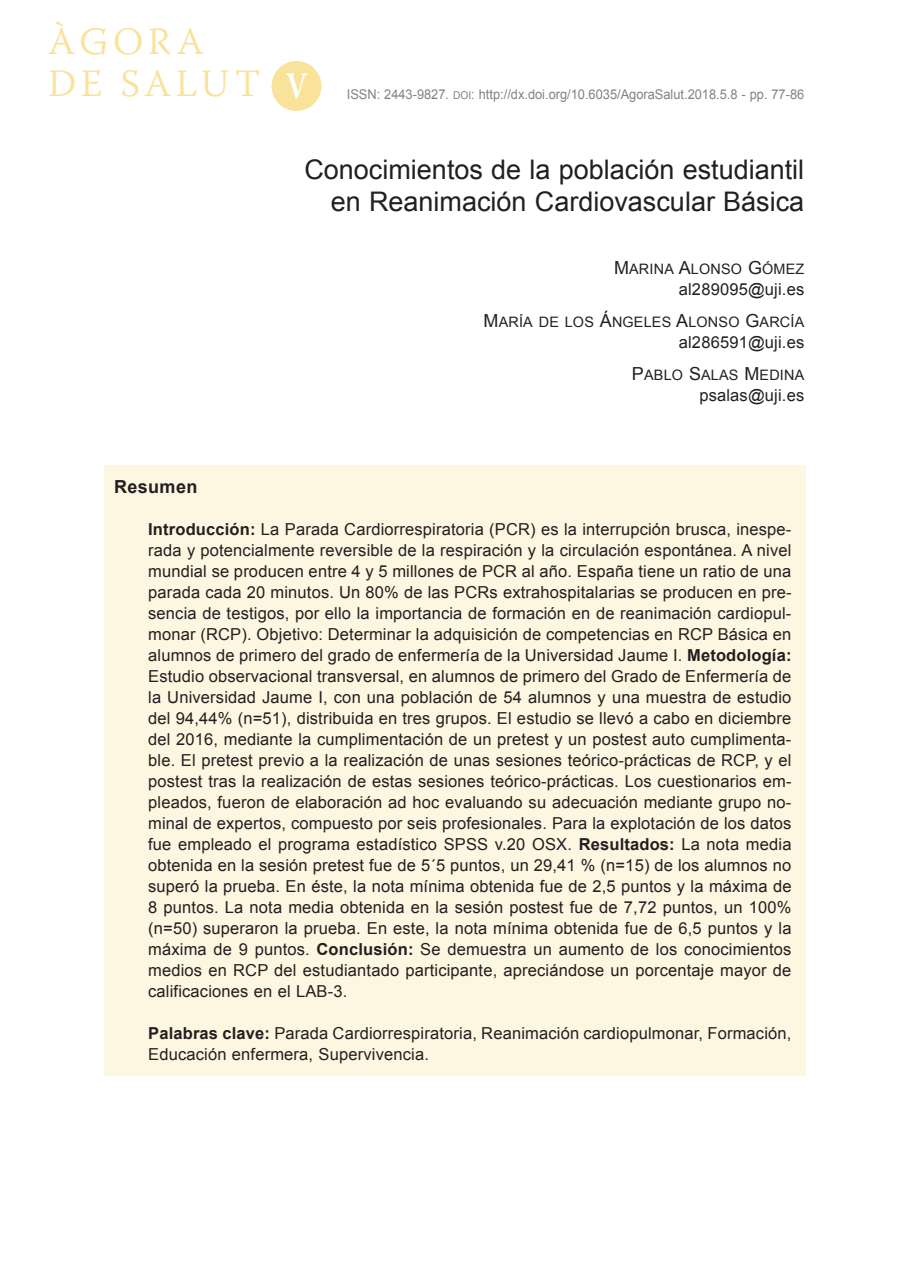
<style>
.page{position:relative;width:910px;height:1280px;background:#fff}
.page>*{position:absolute;margin:0;border:0;box-sizing:border-box;transform-origin:0 0}
.t1{font:300 38.7px/42.6px "Warnock Pro";letter-spacing:.11em;color:#f9e299}
.t2{font:27px/32.4px "Arial";color:#231f20;text-align:right}
.t3{font:700 18px "Arial";color:#231f20}
.t4{font:16.5px/21px "Arial";letter-spacing:.01em;color:#231f20;text-align:justify}
.t5{font:14.4px "Arial MT SC800";letter-spacing:.01em;color:#231f20}
.t6{font:13.5px "Arial";color:#808285;scale:.95 1}
.s1{font-weight:700;font-size:37.5px;color:#fff}
.s2{font-family:"Arial MT SC800"}
.s3{font-family:"Arial MT SC800";font-size:10.8px}
.s4{font-size:18px}
.s5{font-weight:700}
</style>
<div class="page">
<div style="left:272px;top:61px;width:49px;height:50px;background:#f9e299;border-radius:50%"></div>
<div style="left:104px;top:465px;width:702px;height:611px;background:#fdf6e0"></div>
<h1 class="t1" style="left:48px;top:19px;width:260px">ÀGORA<br>DE SALUT <span class="s1">V</span></h1>
<p class="t6" style="left:347px;top:85px;width:483px">ISSN: 2443-9827<span class="s2">.</span> <span class="s3">DOI</span><span class="s2">:</span> http://dx.doi.org/10.6035/AgoraSalut.2018.5.8 - pp. 77-86</p>
<h2 class="t2" style="left:304px;top:153px;width:501px">Conocimientos de la población estudiantil en Reanimación Cardiovascular Básica</h2>
<p class="t5" style="left:614px;top:259px;width:192px"><span class="s4">M</span>ARINA <span class="s4">A</span>LONSO <span class="s4">G</span>ÓMEZ</p>
<p class="t4" style="left:679px;top:279px;width:127px">al289095@uji.es</p>
<p class="t5" style="left:484px;top:313px;width:322px"><span class="s4">M</span>ARÍA DE LOS <span class="s4">Á</span>NG ELES <span class="s4">A</span>LONSO <span class="s4">G</span>ARCÍA</p>
<p class="t4" style="left:679px;top:332px;width:127px">al286591@uji.es</p>
<p class="t5" style="left:632px;top:366px;width:174px"><span class="s4">P</span>ABLO <span class="s4">S</span>ALAS <span class="s4">M</span>EDINA</p>
<p class="t4" style="left:699px;top:385px;width:106px">psalas@uji.es</p>
<p class="t3" style="left:114px;top:475px;width:85px">Resumen</p>
<p class="t4" style="left:148px;top:519px;width:645px"><span class="s5">Introducción:</span> La Parada Cardiorrespiratoria (PCR) es la interrupción brusca, inespe&shy;rada y potencialmente reversible de la respiración y la circulación espontánea. A nivel mundial se producen entre 4 y 5 millones de PCR al año. España tiene un ratio de una parada cada 20 minutos. Un 80% de las PCRs extrahospitalarias se producen en pre&shy;sencia de testigos, por ello la importancia de formación en de reanimación cardiopul&shy;monar (RCP). Objetivo: Determinar la adquisición de competencias en RCP Básica en alumnos de primero del grado de enfermería de la Universidad Jaume I. <span class="s5">Metodología:<br></span>Estudio observacional transversal, en alumnos de primero del Grado de Enfermería de la Universidad Jaume I, con una población de 54 alumnos y una muestra de estudio del 94,44% (n=51), distribuida en tres grupos. El estudio se llevó a cabo en diciembre del 2016, mediante la cumplimentación de un pretest y un postest auto cumplimenta&shy;ble. El pretest previo a la realización de unas sesiones teórico-prácticas de RCP, y el postest tras la realización de estas sesiones teórico-prácticas. Los cuestionarios em&shy;pleados, fueron de elaboración ad hoc evaluando su adecuación mediante grupo no&shy;minal de expertos, compuesto por seis profesionales. Para la explotación de los datos fue empleado el programa estadístico SPSS v.20 OSX. <span class="s5">Resultados:</span> La nota media obtenida en la sesión pretest fue de 5´5 puntos, un 29,41 % (n=15) de los alumnos no superó la prueba. En éste, la nota mínima obtenida fue de 2,5 puntos y la máxima de 8 puntos. La nota media obtenida en la sesión postest fue de 7,72 puntos, un 100% (n=50) superaron la prueba. En este, la nota mínima obtenida fue de 6,5 puntos y la máxima de 9 puntos. <span class="s5">Conclusión:</span> Se demuestra un aumento de los conocimientos medios en RCP del estudiantado participante, apreciándose un porcentaje mayor de calificaciones en el LAB-3.</p>
<p class="t4" style="left:148px;top:1023px;width:645px"><span class="s5">Palabras clave:</span> Parada Cardiorrespiratoria, Reanimación cardiopulmonar, Formación,<br>Educación enfermera, Supervivencia.</p>
</div>
